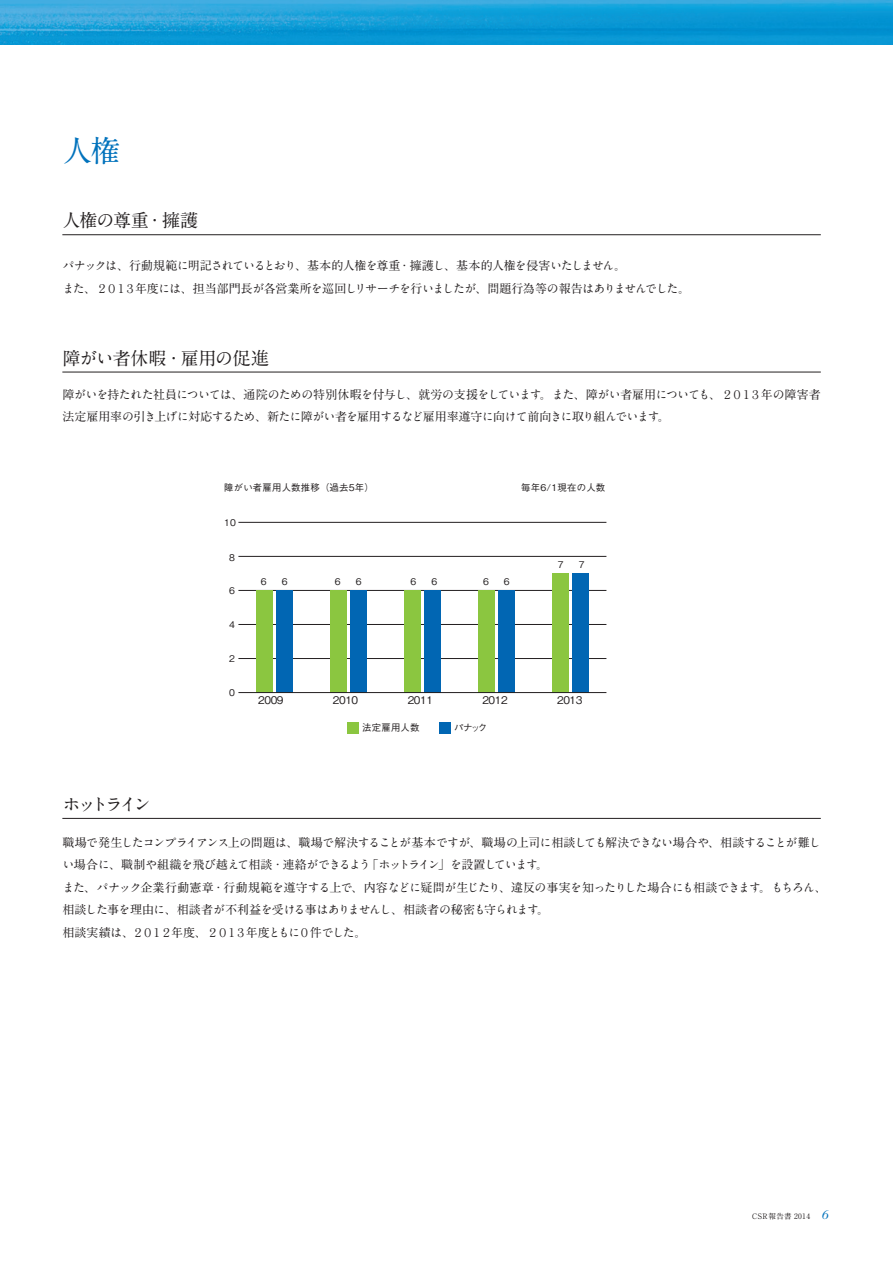
<style>
.page{position:relative;width:893px;height:1263px;background:#fff}
.page>*{position:absolute;margin:0;border:0;box-sizing:border-box;transform-origin:0 0}
.t1{font:700 30px "A1 Mincho Std";color:#0072bc}
.t2{font:700 18px "A1 Mincho Std";letter-spacing:-.055em;color:#231f20}
.t3{font:700 18px "A1 Mincho Std";letter-spacing:-.025em;color:#231f20}
.t4{font:italic 13.5px "Bodoni";color:#0072bc}
.t5{font:700 12px/22.5px "A1 Mincho Std";letter-spacing:-.055em;color:#231f20}
.t6{font:500 10.5px "Gothic BBB Pro";letter-spacing:-.04em;color:#231f20}
.t7{font:500 9.3px "Gothic BBB Pro";letter-spacing:.025em;color:#231f20}
.t8{font:700 7.5px "A1 Mincho Std";letter-spacing:.05em;color:#231f20}
</style>
<div class="page">
<img style="left:0;top:0;width:893px;height:45px">
<hr style="left:62px;top:234px;width:759px;height:1px;background:#231f20">
<hr style="left:62px;top:372px;width:759px;height:1px;background:#231f20">
<hr style="left:62px;top:818px;width:759px;height:1px;background:#231f20">
<hr style="left:238px;top:658px;width:368px;height:1px;background:#231f20">
<hr style="left:238px;top:624px;width:368px;height:1px;background:#231f20">
<hr style="left:238px;top:590px;width:368px;height:1px;background:#231f20">
<hr style="left:238px;top:556px;width:368px;height:1px;background:#231f20">
<hr style="left:238px;top:522px;width:368px;height:1px;background:#231f20">
<div style="left:347px;top:722px;width:11px;height:11px;background:#8bc640"></div>
<div style="left:439px;top:722px;width:12px;height:11px;background:#0166b3"></div>
<div style="left:276px;top:590px;width:16px;height:102px;background:#0166b3"></div>
<div style="left:256px;top:590px;width:17px;height:102px;background:#8bc640"></div>
<div style="left:350px;top:590px;width:16px;height:102px;background:#0166b3"></div>
<div style="left:330px;top:590px;width:17px;height:102px;background:#8bc640"></div>
<div style="left:424px;top:590px;width:16px;height:102px;background:#0166b3"></div>
<div style="left:404px;top:590px;width:17px;height:102px;background:#8bc640"></div>
<div style="left:498px;top:590px;width:16px;height:102px;background:#0166b3"></div>
<div style="left:478px;top:590px;width:17px;height:102px;background:#8bc640"></div>
<div style="left:572px;top:573px;width:16px;height:119px;background:#0166b3"></div>
<div style="left:553px;top:573px;width:16px;height:119px;background:#8bc640"></div>
<hr style="left:238px;top:692px;width:368px;height:1px;background:#231f20">
<h1 class="t1" style="left:62px;top:127px;width:60px">人権</h1>
<h2 class="t2" style="left:62px;top:206px;width:137px">人権の尊重・擁護</h2>
<p class="t5" style="left:62px;top:253px;width:629px">パナックは、行動規範に明記されているとおり、基本的人権を尊重・擁護し、基本的人権を侵害いたしません。<br>また、２０１３年度には、担当部門長が各営業所を巡回しリサーチを行いましたが、問題行為等の報告はありませんでした。</p>
<h2 class="t3" style="left:62px;top:343px;width:208px">障がい者休暇・雇用の促進</h2>
<p class="t5" style="left:62px;top:381px;width:760px">障がいを持たれた社員については、通院のための特別休暇を付与し、就労の支援をしています。また、障がい者雇用についても、２０１３年の障害者法定雇用率の引き上げに対応するため、新たに障がい者を雇用するなど雇用率遵守に向けて前向きに取り組んでいます。</p>
<p class="t7" style="left:224px;top:480px;width:151px">障がい者雇用人数推移（過去5年）</p>
<p class="t7" style="left:521px;top:480px;width:86px">毎年6/1現在の人数</p>
<h2 class="t2" style="left:62px;top:790px;width:90px">ホットライン</h2>
<p class="t7" style="left:224px;top:514px;width:13px">10</p>
<p class="t7" style="left:229px;top:550px;width:7px">8</p>
<p class="t7" style="left:229px;top:583px;width:7px">6</p>
<p class="t7" style="left:229px;top:617px;width:7px">4</p>
<p class="t7" style="left:229px;top:651px;width:7px">2</p>
<p class="t7" style="left:229px;top:685px;width:7px">0</p>
<p class="t7" style="left:261px;top:574px;width:7px">6</p>
<p class="t7" style="left:282px;top:574px;width:7px">6</p>
<p class="t7" style="left:335px;top:574px;width:7px">6</p>
<p class="t7" style="left:356px;top:574px;width:7px">6</p>
<p class="t7" style="left:411px;top:574px;width:7px">6</p>
<p class="t7" style="left:431px;top:574px;width:7px">6</p>
<p class="t7" style="left:483px;top:574px;width:7px">6</p>
<p class="t7" style="left:504px;top:574px;width:7px">6</p>
<p class="t7" style="left:558px;top:557px;width:7px">7</p>
<p class="t7" style="left:579px;top:557px;width:7px">7</p>
<p class="t6" style="left:258px;top:691px;width:27px">2009</p>
<p class="t6" style="left:333px;top:691px;width:27px">2010</p>
<p class="t6" style="left:408px;top:691px;width:27px">2011</p>
<p class="t6" style="left:482px;top:691px;width:27px">2012</p>
<p class="t6" style="left:557px;top:691px;width:27px">2013</p>
<p class="t7" style="left:362px;top:720px;width:59px">法定雇用人数</p>
<p class="t7" style="left:454px;top:720px;width:35px">パナック</p>
<p class="t5" style="left:62px;top:829px;width:766px">職場で発生したコンプライアンス上の問題は、職場で解決することが基本ですが、職場の上司に相談しても解決できない場合や、相談することが難しい場合に、職制や組織を飛び越えて相談・連絡ができるよう「ホットライン」を設置しています。<br>また、パナック企業行動憲章・行動規範を遵守する上で、内容などに疑問が生じたり、違反の事実を知ったりした場合にも相談できます。もちろん、相談した事を理由に、相談者が不利益を受ける事はありませんし、相談者の秘密も守られます。<br>相談実績は、２０１２年度、２０１３年度ともに０件でした。</p>
<p class="t8" style="left:752px;top:1210px;width:59px">CSR報告書 2014</p>
<p class="t4" style="left:822px;top:1207px;width:8px">6</p>
</div>
